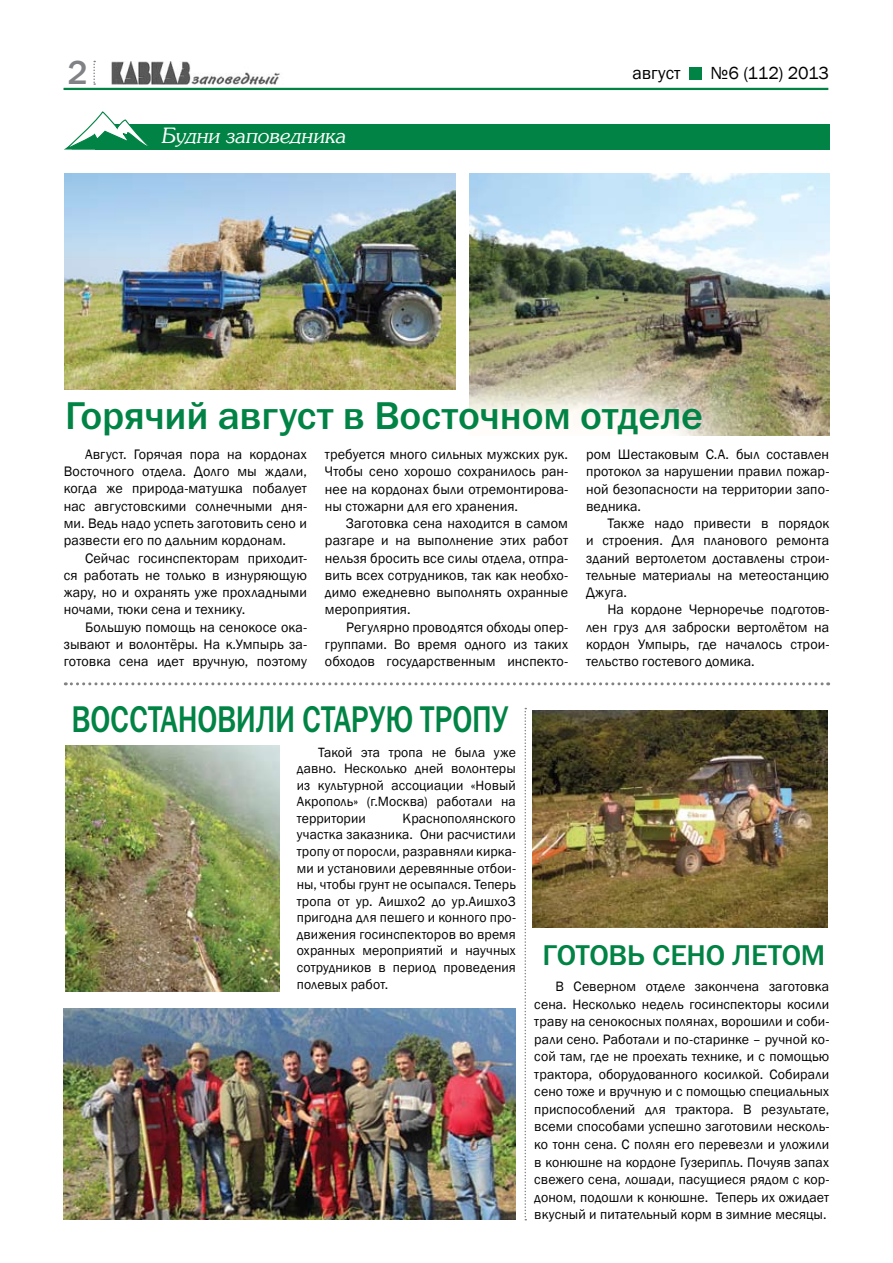
<style>
.page{position:relative;width:893px;height:1263px;background:#fff}
.page>*{position:absolute;margin:0;border:0;box-sizing:border-box;transform-origin:0 0}
.t1{font:39px "Franklin Gothic Medium C";letter-spacing:-.005em;color:#008344}
.t2{font:37.5px "Franklin Gothic Medium C";letter-spacing:-.01em;color:#008344;scale:.79 1}
.t3{font:33.75px "Franklin Gothic Medium C";color:#808285}
.t4{font:28.8px "Franklin Gothic Medium C";letter-spacing:-.01em;color:#008344}
.t5{font:italic 21px "Souvienne";letter-spacing:.005em;color:#fff}
.t6{font:18px "Franklin Gothic";letter-spacing:-.005em;color:#000}
.t7{font:14.1px/17.2px "Franklin Gothic";letter-spacing:.005em;color:#000;text-align:justify}
.t8{font:13.95px/17.5px "Franklin Gothic";letter-spacing:.005em;color:#000;text-align:justify}
.t9{font:13.8px/16.5px "Franklin Gothic";letter-spacing:.01em;color:#000;text-align:justify}
</style>
<div class="page">
<hr style="left:64px;top:88px;width:764px;height:2px;background:#008344">
<img style="left:112px;top:62px;width:168px;height:23px">
<div style="left:689px;top:67px;width:13px;height:12px;background:#008344"></div>
<svg style="left:93px;top:61px;width:2px;height:24px"></svg>
<div style="left:95px;top:124px;width:734px;height:25px;background:#008344"></div>
<svg style="left:64px;top:111px;width:98px;height:39px"></svg>
<svg style="left:65px;top:682px;width:764px;height:3px"></svg>
<img style="left:470px;top:173px;width:359px;height:263px">
<img style="left:64px;top:1009px;width:452px;height:211px">
<img style="left:65px;top:746px;width:215px;height:245px">
<img style="left:64px;top:173px;width:391px;height:216px">
<img style="left:533px;top:710px;width:294px;height:217px">
<svg style="left:524px;top:708px;width:2px;height:512px"></svg>
<h3 class="t3" style="left:67px;top:54px;width:22px">2</h3>
<p class="t6" style="left:633px;top:62px;width:50px">август</p>
<p class="t6" style="left:711px;top:62px;width:120px">№6 (112) 2013</p>
<h3 class="t5" style="left:162px;top:124px;width:186px">Будни заповедника</h3>
<h1 class="t1" style="left:65px;top:394px;width:639px">Горячий август в Восточном отделе</h1>
<p class="t7" style="left:64px;top:446px;width:245px;text-indent:21px">Август. Горячая пора на кордонах Восточного отдела. Долго мы ждали, когда же природа-матушка побалует нас августовскими солнечными дня&shy;ми. Ведь надо успеть заготовить сено и развести его по дальним кордонам.</p>
<p class="t7" style="left:64px;top:549px;width:245px;text-indent:21px">Сейчас госинспекторам приходит&shy;ся работать не только в изнуряющую жару, но и охранять уже прохладными ночами, тюки сена и технику.</p>
<p class="t7" style="left:64px;top:618px;width:245px;text-indent:21px">Большую помощь на сенокосе ока&shy;зывают и волонтёры. На к.Умпырь за&shy;готовка сена идет вручную, поэтому</p>
<p class="t7" style="left:325px;top:446px;width:245px">требуется много сильных мужских рук.<br>Чтобы сено хорошо сохранилось ран&shy;нее на кордонах были отремонтирова&shy;ны стожарни для его хранения.</p>
<p class="t7" style="left:325px;top:515px;width:245px;text-indent:21px">Заготовка сена находится в самом разгаре и на выполнение этих работ нельзя бросить все силы отдела, отпра&shy;вить всех сотрудников, так как необхо&shy;димо ежедневно выполнять охранные мероприятия.</p>
<p class="t7" style="left:325px;top:618px;width:245px;text-indent:21px">Регулярно проводятся обходы опер&shy;группами. Во время одного из таких обходов государственным инспекто-</p>
<h2 class="t2" style="left:72px;top:699px;width:555px">ВОССТАНОВИЛИ СТАРУЮ ТРОПУ</h2>
<p class="t7" style="left:586px;top:446px;width:245px">ром Шестаковым С.А. был составлен протокол за нарушении правил пожар&shy;ной безопасности на территории запо&shy;ведника.</p>
<p class="t7" style="left:586px;top:515px;width:245px;text-indent:21px">Также надо привести в порядок и строения. Для планового ремонта зданий вертолетом доставлены строи&shy;тельные материалы на метеостанцию Джуга.</p>
<p class="t7" style="left:586px;top:601px;width:245px;text-indent:21px">На кордоне Черноречье подготов&shy;лен груз для заброски вертолётом на кордон Умпырь, где началось строи&shy;тельство гостевого домика.</p>
<p class="t9" style="left:297px;top:744px;width:220px;text-indent:21px">Такой эта тропа не была уже давно. Несколько дней волонтеры из культурной ассоциации «Новый Акрополь» (г.Москва) работали на территории</p>
<p class="t9" style="left:297px;top:810px;width:220px;text-indent:106px">Краснополянского участка заказника. Они расчистили тропу от поросли, разравняли кирка&shy;ми и установили деревянные отбои&shy;ны, чтобы грунт не осыпался. Теперь тропа от ур. Аишхо2 до ур.Аишхо3 пригодна для пешего и конного про&shy;движения госинспекторов во время охранных мероприятий и научных сотрудников в период проведения полевых работ.</p>
<h3 class="t4" style="left:542px;top:939px;width:284px">ГОТОВЬ СЕНО ЛЕТОМ</h3>
<p class="t8" style="left:534px;top:978px;width:296px;text-indent:21px">В Северном отделе закончена заготовка сена. Несколько недель госинспекторы косили траву на сенокосных полянах, ворошили и соби&shy;рали сено. Работали и по-старинке – ручной ко&shy;сой там, где не проехать технике, и с помощью трактора, оборудованного косилкой. Собирали сено тоже и вручную и с помощью специальных приспособлений для трактора. В результате, всеми способами успешно заготовили несколь&shy;ко тонн сена. С полян его перевезли и уложили в конюшне на кордоне Гузерипль. Почуяв запах свежего сена, лошади, пасущиеся рядом с кор&shy;доном, подошли к конюшне. Теперь их ожидает вкусный и питательный корм в зимние месяцы.</p>
</div>
